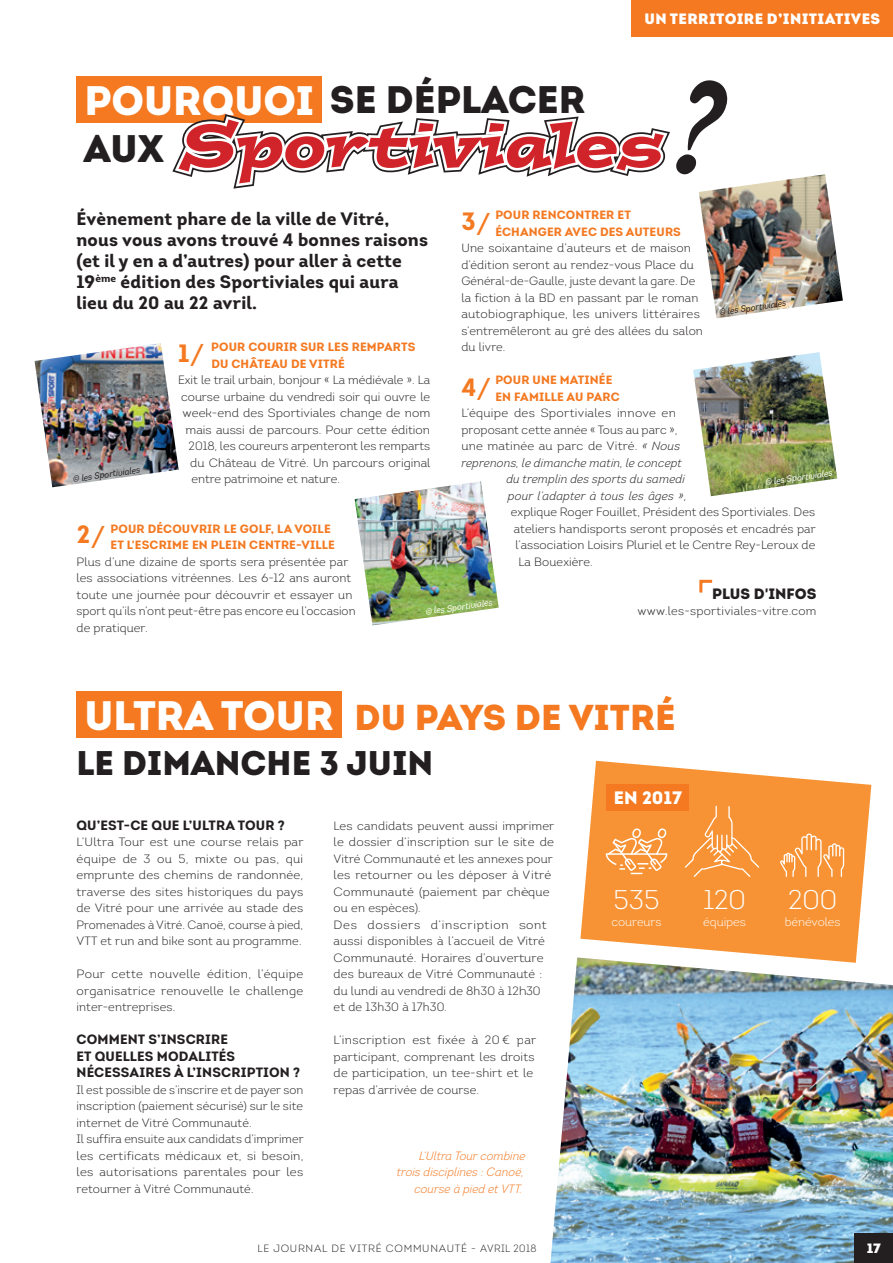
<style>
.page{position:relative;width:893px;height:1263px;background:#fff}
.page>*{position:absolute;margin:0;border:0;box-sizing:border-box;transform-origin:0 0}
.t1{font:900 41.1px "Intro";color:#fff}
.t2{font:900 38.4px/49.1px "Intro";color:#231f20}
.t3{font:900 36px "Intro";color:#f47921}
.t4{font:900 34.2px "Intro";color:#231f20}
.t5{font:300 27px "Intro Condensed";color:#fff;scale:1.16 1}
.t6{font:700 25.05px "Intro Condensed";color:#f47921;scale:1.16 1}
.t7{font:700 18px/21px "Intro Condensed";letter-spacing:.01em;color:#231f20;scale:1.15 1}
.t8{font:900 18px "Intro";color:#fff}
.t9{font:15px "Intro Condensed Black Caps";letter-spacing:.02em;color:#fff}
.t10{font:15px "Intro Condensed Black Caps";letter-spacing:.02em;color:#fff;scale:1.17 1}
.t11{font:900 15px "Intro";color:#231f20}
.t12{font:700 13.5px/16.5px "Intro Condensed";letter-spacing:.01em;color:#231f20;scale:1.16 1}
.t13{font:13.5px "Intro Condensed Black Caps";color:#fff;scale:1.2 1}
.t14{font:300 12px/16.5px "Intro Condensed";letter-spacing:.01em;color:#231f20;text-align:justify;scale:1.19 1}
.t15{font:300 12px/16.5px "Intro Condensed";letter-spacing:.01em;color:#231f20;scale:1.16 1}
.t16{font:300 12px/16.5px "Intro Condensed";letter-spacing:.01em;color:#231f20;scale:1.18 1}
.t17{font:300 12px/16.5px "Intro Condensed";letter-spacing:.01em;color:#231f20;scale:1.14 1}
.t18{font:300 12px/16.5px "Intro Condensed";letter-spacing:.01em;color:#231f20;scale:1.17 1}
.t19{font:700 12px/16.5px "Intro Condensed";letter-spacing:.01em;color:#f47921;scale:1.16 1}
.t20{font:italic 300 12px "Intro Condensed";letter-spacing:.01em;color:#231f20;scale:1.16 1}
.t21{font:italic 300 12px/16.5px "Intro Condensed";color:#f47921;text-align:right;scale:1.16 1}
.t22{font:300 12px "Intro Condensed";letter-spacing:.01em;color:#231f20;scale:1.15 1}
.t23{font:italic 300 12px "Intro Condensed";letter-spacing:.01em;color:#231f20;scale:1.17 1}
.t24{font:300 12px "Intro Condensed";color:#fff;scale:1.16 1}
.t25{font:300 10.5px "Intro Condensed";letter-spacing:.06em;color:#231f20;scale:1.16 1}
.t26{font:italic 9px "Intro Condensed";color:#231f20;scale:1.12 1}
.t27{font:italic 9px "Intro Condensed";color:#fff;scale:1.12 1}
.s1{font-size:41.1px;color:#fff}
.s2{font-family:"Intro";font-weight:400;font-size:31.5px}
.s3{font-style:italic}
.s4{font-style:normal}
</style>
<div class="page">
<img style="left:550px;top:973px;width:343px;height:290px">
<div style="left:855px;top:1233px;width:38px;height:30px;background:#231f20"></div>
<div style="left:632px;top:0;width:261px;height:37px;background:#f47921"></div>
<div style="left:77px;top:77px;width:245px;height:46px;background:#f47921"></div>
<svg style="left:172px;top:80px;width:555px;height:109px"></svg>
<img style="left:35px;top:343px;width:144px;height:144px">
<img style="left:355px;top:481px;width:144px;height:144px">
<img style="left:693px;top:352px;width:144px;height:144px">
<img style="left:699px;top:174px;width:144px;height:144px">
<svg style="left:699px;top:579px;width:14px;height:14px"></svg>
<svg style="left:747px;top:471px;width:91px;height:25px"></svg>
<div style="left:77px;top:691px;width:265px;height:47px;background:#f47921"></div>
<svg style="left:590px;top:761px;width:281px;height:202px;fill:#f79334"></svg>
<div style="left:607px;top:784px;width:82px;height:26px;background:#f47921"></div>
<svg style="left:685px;top:806px;width:74px;height:71px"></svg>
<svg style="left:780px;top:833px;width:64px;height:44px;background:#f8a455"></svg>
<img style="left:550px;top:821px;width:205px;height:399px">
<h2 class="t2" style="left:84px;top:74px;width:503px"><span class="s1">POURQUOI</span> SE DÉPLACER<br>AUX</h2>
<p class="t10" style="left:644px;top:9px;width:194px">UN TERRITOIRE D’INITIATIVE</p>
<p class="t9" style="left:678px;top:9px;width:204px">UN TERRITOIRE D’INITIATIVES</p>
<h3 class="t7" style="left:77px;top:208px;width:307px">Évènement phare de la ville de Vitré, nous vous avons trouvé 4 bonnes raisons (et il y en a d’autres) pour aller à cette 19<sup>ème</sup> édition des Sportiviales qui aura lieu du 20 au 22 avril.</h3>
<p class="t19" style="left:495px;top:206px;width:161px">POUR RENCONTRER ET<br>ÉCHANGER AVEC DES AUTEURS</p>
<p class="t18" style="left:461px;top:240px;width:208px">Une soixantaine d’auteurs et de maison d’édition seront au rendez-vous Place du Général-de-Gaulle, juste devant la gare. De la fiction à la BD en passant par le roman autobiographique, les univers littéraires s’entremêleront au gré des allées du salon du livre.</p>
<h3 class="t6" style="left:461px;top:205px;width:27px">3<span class="s2">/</span></h3>
<p class="t26" style="left:719px;top:307px;width:62px;rotate:-8deg">© les Sportiviales</p>
<p class="t19" style="left:211px;top:338px;width:177px">POUR COURIR SUR LES REMPARTS<br>DU CHÂTEAU DE VITRÉ</p>
<p class="t15" style="left:178px;top:372px;width:219px">Exit le trail urbain, bonjour « La médiévale ». La</p>
<p class="t15" style="left:181px;top:388px;width:216px">course urbaine du vendredi soir qui ouvre le</p>
<p class="t14" style="left:183px;top:405px;width:210px">week-end des Sportiviales change de nom</p>
<p class="t16" style="left:186px;top:421px;width:209px">mais aussi de parcours. Pour cette édition</p>
<p class="t15" style="left:189px;top:438px;width:210px">2018, les coureurs arpenteront les remparts</p>
<p class="t16" style="left:190px;top:454px;width:205px">du Château de Vitré. Un parcours original</p>
<p class="t15" style="left:192px;top:471px;width:129px">entre patrimoine et nature.</p>
<h3 class="t6" style="left:178px;top:337px;width:24px">1<span class="s2">/</span></h3>
<p class="t19" style="left:495px;top:371px;width:109px">POUR UNE MATINÉE<br>EN FAMILLE AU PARC</p>
<p class="t14" style="left:461px;top:405px;width:182px">L’équipe des Sportiviales innove en</p>
<p class="t22" style="left:461px;top:422px;width:189px">proposant cette année « Tous au parc »,</p>
<p class="t14" style="left:461px;top:438px;width:186px">une matinée au parc de Vitré. <span class="s3">« Nous</span></p>
<p class="t20" style="left:461px;top:455px;width:192px">reprenons, le dimanche matin, le concept</p>
<p class="t20" style="left:506px;top:472px;width:155px">du tremplin des sports du samedi</p>
<p class="t23" style="left:508px;top:488px;width:154px">pour l’adapter à tous les âges »<span class="s4">,</span></p>
<p class="t15" style="left:511px;top:504px;width:264px">explique Roger Fouillet, Président des Sportiviales. Des</p>
<p class="t15" style="left:514px;top:520px;width:262px">ateliers handisports seront proposés et encadrés par</p>
<p class="t15" style="left:515px;top:537px;width:260px">l’association Loisirs Pluriel et le Centre Rey-Leroux de</p>
<p class="t15" style="left:518px;top:553px;width:66px">La Bouexière.</p>
<h3 class="t6" style="left:461px;top:371px;width:27px">4<span class="s2">/</span></h3>
<p class="t26" style="left:72px;top:473px;width:62px;rotate:-8deg">© les Sportiviales</p>
<p class="t27" style="left:765px;top:477px;width:62px;rotate:-8deg">© les Sportiviales</p>
<p class="t19" style="left:111px;top:520px;width:195px">POUR DÉCOUVRIR LE GOLF, LA VOILE<br>ET L'ESCRIME EN PLEIN CENTRE-VILLE</p>
<p class="t15" style="left:77px;top:553px;width:242px">Plus d’une dizaine de sports sera présentée par les associations vitréennes. Les 6-12 ans auront toute une journée pour découvrir et essayer un sport qu’ils n’ont peut-être pas encore eu l’occasion de pratiquer.</p>
<h3 class="t6" style="left:77px;top:518px;width:26px">2<span class="s2">/</span></h3>
<p class="t11" style="left:712px;top:583px;width:106px">PLUS D'INFOS</p>
<p class="t15" style="left:637px;top:603px;width:156px">www.les-sportiviales-vitre.com</p>
<p class="t27" style="left:425px;top:606px;width:62px;rotate:-8deg">© les Sportiviales</p>
<h3 class="t3" style="left:355px;top:694px;width:323px">DU PAYS DE VITRÉ</h3>
<h3 class="t4" style="left:77px;top:740px;width:358px">LE DIMANCHE 3 JUIN</h3>
<h1 class="t1" style="left:85px;top:689px;width:251px">ULTRA TOUR</h1>
<p class="t12" style="left:77px;top:816px;width:181px">QU’EST-CE QUE L’ULTRA TOUR ?</p>
<p class="t14" style="left:77px;top:834px;width:192px">L’Ultra Tour est une course relais par équipe de 3 ou 5, mixte ou pas, qui emprunte des chemins de randonnée, traverse des sites historiques du pays de Vitré pour une arrivée au stade des Promenades à Vitré. Canoë, course à pied, VTT et run and bike sont au programme.</p>
<p class="t14" style="left:77px;top:966px;width:192px">Pour cette nouvelle édition, l’équipe organisatrice renouvelle le challenge inter-entreprises.</p>
<p class="t12" style="left:77px;top:1031px;width:194px">COMMENT S’INSCRIRE<br>ET QUELLES MODALITÉS<br>NÉCESSAIRES À L’INSCRIPTION ?</p>
<p class="t17" style="left:77px;top:1081px;width:201px">Il est possible de s’inscrire et de payer son inscription (paiement sécurisé) sur le site internet de Vitré Communauté.<br>Il suffira ensuite aux candidats d’imprimer les certificats médicaux et, si besoin, les autorisations parentales pour les retourner à Vitré Communauté.</p>
<p class="t16" style="left:334px;top:817px;width:189px">Les candidats peuvent aussi imprimer le dossier d’inscription sur le site de<br>Vitré Communauté et les annexes pour les retourner ou les déposer à Vitré<br>Communauté (paiement par chèque ou en espèces).<br>Des dossiers d’inscription sont aussi disponibles à l’accueil de Vitré<br>Communauté. Horaires d’ouverture des bureaux de Vitré Communauté : du lundi au vendredi de 8h30 à 12h30 et de 13h30 à 17h30.</p>
<p class="t14" style="left:334px;top:1032px;width:172px;text-align:left">L’inscription est fixée à 20 € par participant, comprenant les droits de participation, un tee-shirt et le repas d’arrivée de course.</p>
<p class="t21" style="left:397px;top:1147px;width:112px">L’Ultra Tour combine trois disciplines : Canoë, course à pied et VTT.</p>
<p class="t25" style="left:257px;top:1242px;width:242px">LE JOURNAL DE VITRÉ COMMUNAUTÉ - AVRIL 2018</p>
<h3 class="t8" style="left:614px;top:786px;width:70px">EN 2017</h3>
<h3 class="t5" style="left:614px;top:883px;width:41px">535</h3>
<p class="t24" style="left:611px;top:914px;width:45px">coureurs</p>
<h3 class="t5" style="left:703px;top:883px;width:38px">120</h3>
<p class="t24" style="left:703px;top:914px;width:38px">équipes</p>
<h3 class="t5" style="left:788px;top:883px;width:44px">200</h3>
<p class="t24" style="left:785px;top:914px;width:50px">bénévoles</p>
<p class="t13" style="left:867px;top:1239px;width:13px">17</p>
</div>
